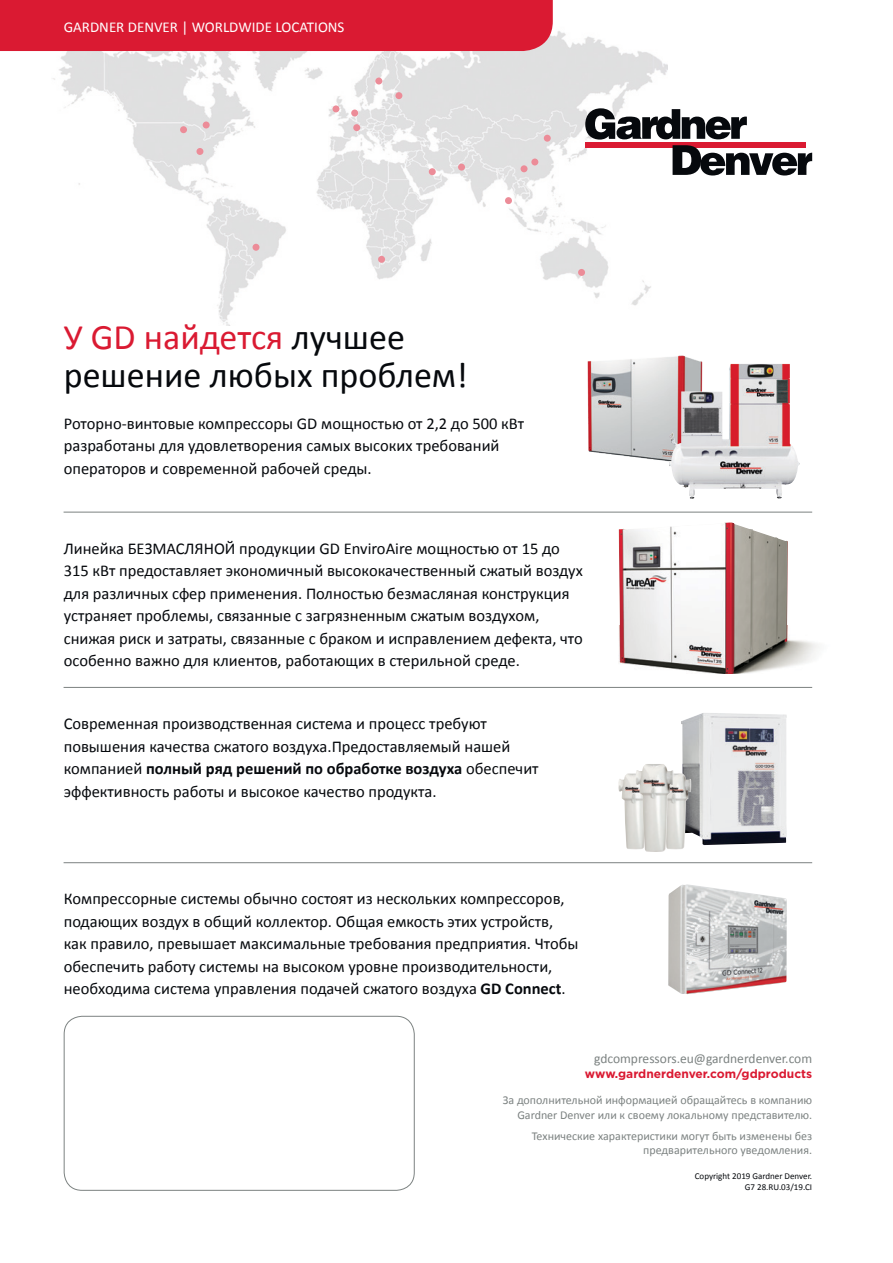
<style>
.page{position:relative;width:893px;height:1263px;background:#fff}
.page>*{position:absolute;margin:0;border:0;box-sizing:border-box;transform-origin:0 0}
.t1{font:36px/37.5px "Calibri";color:#06090d}
.t2{font:16.5px/22.5px "Calibri";color:#06090d}
.t3{font:15px "Calibri";color:#fff}
.t4{font:13.5px "Calibri";color:#7c8281}
.t5{font:12px/14.4px "Calibri";color:#7c8281;text-align:right}
.t6{font:700 12px "Gotham";color:#da1a32}
.t7{font:9px/10.8px "Calibri";color:#06090d;text-align:right}
.s1{color:#da1a32}
.s2{font-weight:700}
</style>
<div class="page">
<img style="left:52px;top:31px;width:616px;height:295px">
<div style="left:378px;top:256px;width:7px;height:7px;background:#ec8c98;border-radius:50%"></div>
<svg style="left:196px;top:148px;width:7px;height:7px"></svg>
<div style="left:203px;top:122px;width:7px;height:6px;background:#ec8c98;border-radius:50%"></div>
<div style="left:180px;top:126px;width:7px;height:7px;background:#ec8c98;border-radius:50%"></div>
<div style="left:253px;top:244px;width:6px;height:7px;background:#ec8c98;border-radius:50%"></div>
<div style="left:332px;top:105px;width:7px;height:7px;background:#ec8c98;border-radius:50%"></div>
<div style="left:375px;top:78px;width:7px;height:7px;background:#ec8c98;border-radius:50%"></div>
<div style="left:351px;top:110px;width:7px;height:6px;background:#ec8c98;border-radius:50%"></div>
<div style="left:544px;top:135px;width:7px;height:7px;background:#ec8c98;border-radius:50%"></div>
<div style="left:531px;top:159px;width:7px;height:6px;background:#ec8c98;border-radius:50%"></div>
<div style="left:521px;top:165px;width:7px;height:7px;background:#ec8c98;border-radius:50%"></div>
<div style="left:578px;top:269px;width:7px;height:7px;background:#ec8c98;border-radius:50%"></div>
<div style="left:505px;top:197px;width:7px;height:7px;background:#ec8c98;border-radius:50%"></div>
<div style="left:458px;top:164px;width:7px;height:7px;background:#ec8c98;border-radius:50%"></div>
<div style="left:395px;top:92px;width:7px;height:7px;background:#ec8c98;border-radius:50%"></div>
<div style="left:353px;top:124px;width:7px;height:7px;background:#ec8c98;border-radius:50%"></div>
<div style="left:429px;top:168px;width:7px;height:7px;background:#ec8c98;border-radius:50%"></div>
<div style="left:0;top:0;width:553px;height:51px;background:#da1a32"></div>
<svg style="left:585px;top:108px;width:227px;height:68px"></svg>
<div style="left:64px;top:1016px;width:351px;height:175px;border:1px solid #7c8281;border-radius:18px"></div>
<hr style="left:64px;top:687px;width:748px;height:1px;background:#7c8281">
<hr style="left:64px;top:862px;width:748px;height:1px;background:#7c8281">
<hr style="left:64px;top:512px;width:748px;height:1px;background:#7c8281">
<img style="left:587px;top:355px;width:145px;height:107px">
<img style="left:669px;top:364px;width:109px;height:135px">
<img style="left:681px;top:713px;width:106px;height:132px">
<img style="left:674px;top:773px;width:17px;height:76px">
<img style="left:618px;top:773px;width:18px;height:76px">
<img style="left:636px;top:764px;width:38px;height:88px">
<img style="left:668px;top:884px;width:119px;height:110px">
<img style="left:788px;top:639px;width:31px;height:28px">
<img style="left:619px;top:522px;width:169px;height:152px">
<p class="t3" style="left:64px;top:18px;width:282px">GARDNER DENVER | WORLDWIDE LOCATIONS</p>
<h1 class="t1" style="left:64px;top:317px;width:406px"><span class="s1">У GD найдется</span> лучшее решение любых проблем!</h1>
<p class="t2" style="left:64px;top:411px;width:462px">Роторно-винтовые компрессоры GD мощностью от 2,2 до 500 кВт разработаны для удовлетворения самых высоких требований операторов и современной рабочей среды.</p>
<p class="t2" style="left:64px;top:536px;width:521px">Линейка БЕЗМАСЛЯНОЙ продукции GD EnviroAire мощностью от 15 до 315 кВт предоставляет экономичный высококачественный сжатый воздух для различных сфер применения. Полностью безмасляная конструкция устраняет проблемы, связанные с загрязненным сжатым воздухом, снижая риск и затраты, связанные с браком и исправлением дефекта, что особенно важно для клиентов, работающих в стерильной среде.</p>
<p class="t2" style="left:64px;top:711px;width:476px">Современная производственная система и процесс требуют повышения качества сжатого воздуха.Предоставляемый нашей компанией <span class="s2">полный ряд решений по обработке воздуха</span> обеспечит эффективность работы и высокое качество продукта.</p>
<p class="t2" style="left:64px;top:887px;width:516px">Компрессорные системы обычно состоят из нескольких компрессоров, подающих воздух в общий коллектор. Общая емкость этих устройств, как правило, превышает максимальные требования предприятия. Чтобы обеспечить работу системы на высоком уровне производительности, необходима система управления подачей сжатого воздуха <span class="s2">GD Connect</span>.</p>
<p class="t4" style="left:594px;top:1050px;width:220px">gdcompressors.eu@gardnerdenver.com</p>
<p class="t6" style="left:585px;top:1066px;width:229px">www.gardnerdenver.com/gdproducts</p>
<p class="t5" style="left:503px;top:1093px;width:311px">За дополнительной информацией обращайтесь в компанию<br>Gardner Denver или к своему локальному представителю.</p>
<p class="t5" style="left:532px;top:1128px;width:282px">Технические характеристики могут быть изменены без предварительного уведомления.</p>
<p class="t7" style="left:695px;top:1170px;width:119px">Copyright 2019 Gardner Denver.<br>G7 28.RU.03/19.CI</p>
</div>
